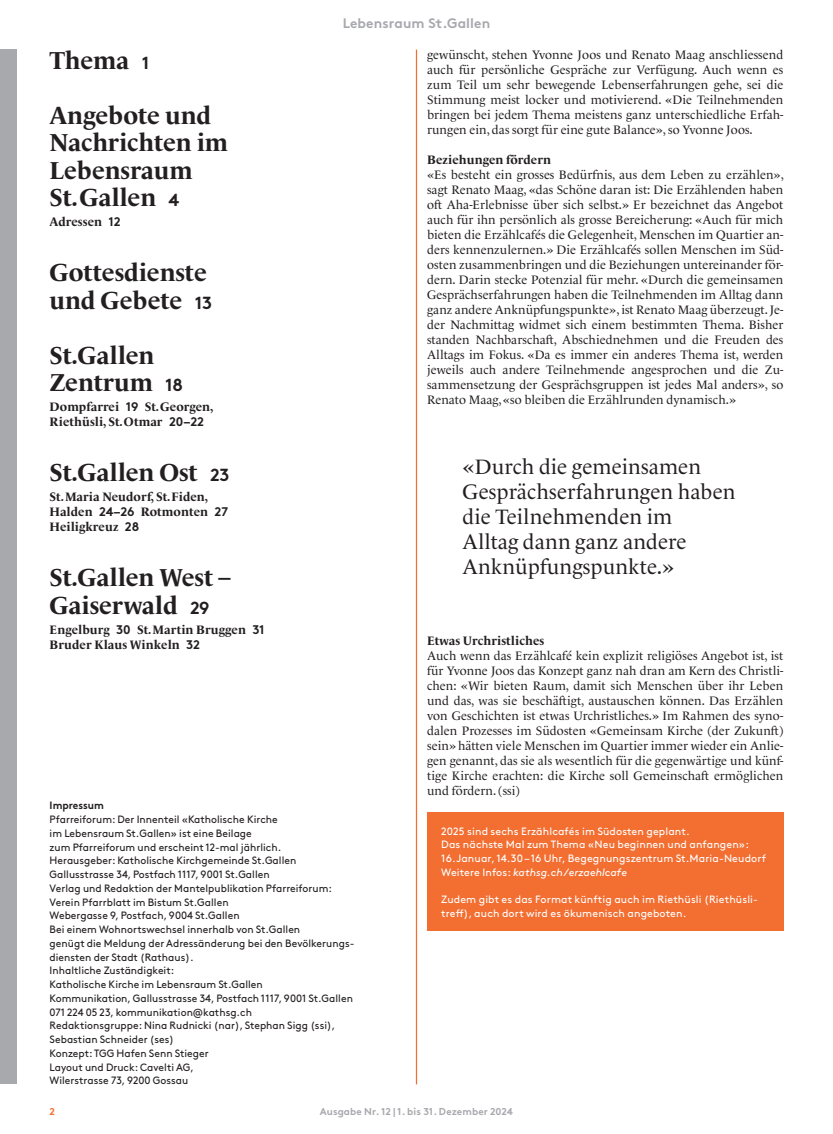
<style>
.page{position:relative;width:833px;height:1134px;background:#fff}
.page>*{position:absolute;margin:0;border:0;box-sizing:border-box;transform-origin:0 0}
.t1{font:700 25px/27.5px "Le Monde Livre Pro";letter-spacing:-.005em;color:#231f20}
.t2{font:21.25px/25px "Le Monde Livre Pro";letter-spacing:.005em;color:#231f20}
.t3{font:700 13.75px "Brown Pro";letter-spacing:.01em;color:#a8a9ad}
.t4{font:12.5px/15px "Le Monde Livre Pro";letter-spacing:.005em;color:#231f20;text-align:justify}
.t5{font:700 12.5px/15px "Le Monde Livre Pro";letter-spacing:.005em;color:#231f20}
.t6{font:10.62px/13.8px "Brown Pro";letter-spacing:.005em;color:#231f20}
.t7{font:10.62px/13.8px "Brown Pro";letter-spacing:.01em;color:#fff}
.t8{font:700 10.62px "Brown Pro";color:#231f20}
.t9{font:700 10px "Brown Pro";letter-spacing:.01em;color:#a8a9ad}
.t10{font:700 10px "Brown Pro";color:#f36e31}
.s1{font-family:"Brown Pro";font-size:17.5px}
.s2{font-family:"Brown Pro"}
.s3{font-style:italic}
</style>
<div class="page">
<div style="left:0;top:50px;width:17px;height:1034px;background:#a8a9ad"></div>
<hr style="left:416px;top:50px;width:1px;height:1034px;background:#f36e31">
<div style="left:427px;top:812px;width:356px;height:119px;background:#f36e31"></div>
<p class="t3" style="left:343px;top:12px;width:149px">Lebensraum St.Gallen</p>
<h1 class="t1" style="left:50px;top:44px;width:101px">Thema <span class="s1">1</span></h1>
<h1 class="t1" style="left:50px;top:99px;width:180px">Angebote und<br>Nachrichten im<br>Lebensraum<br>St.Gallen <span class="s1">4</span></h1>
<p class="t5" style="left:50px;top:213px;width:73px">Adressen <span class="s2">12</span></p>
<h1 class="t1" style="left:50px;top:256px;width:164px">Gottesdienste und Gebete <span class="s1">13</span></h1>
<h1 class="t1" style="left:50px;top:339px;width:135px">St.Gallen<br>Zentrum <span class="s1">18</span></h1>
<p class="t5" style="left:50px;top:398px;width:165px">Dompfarrei <span class="s2">19</span> St.Georgen,<br>Riethüsli, St.Otmar <span class="s2">20–22</span></p>
<h1 class="t1" style="left:50px;top:456px;width:181px">St.Gallen Ost <span class="s1">23</span></h1>
<p class="t5" style="left:50px;top:488px;width:180px">St.Maria Neudorf, St.Fiden,<br>Halden <span class="s2">24–26</span> Rotmonten <span class="s2">27<br></span>Heiligkreuz <span class="s2">28</span></p>
<h1 class="t1" style="left:50px;top:561px;width:183px">St.Gallen West –<br>Gaiserwald <span class="s1">29</span></h1>
<p class="t5" style="left:50px;top:621px;width:216px">Engelburg <span class="s2">30</span> St.Martin Bruggen <span class="s2">31<br></span>Bruder Klaus Winkeln <span class="s2">32</span></p>
<p class="t8" style="left:50px;top:797px;width:56px">Impressum</p>
<p class="t6" style="left:50px;top:812px;width:306px">Pfarreiforum: Der Innenteil «Katholische Kirche<br>im Lebensraum St.Gallen» ist eine Beilage<br>zum Pfarreiforum und erscheint 12-mal jährlich.<br>Herausgeber: Katholische Kirchgemeinde St.Gallen Gallusstrasse 34, Postfach 1117, 9001 St.Gallen<br>Verlag und Redaktion der Mantelpublikation Pfarreiforum:<br>Verein Pfarrblatt im Bistum St.Gallen<br>Webergasse 9, Postfach, 9004 St.Gallen<br>Bei einem Wohnortswechsel innerhalb von St.Gallen<br>genügt die Meldung der Adressänderung bei den Bevölkerungs&shy;diensten der Stadt (Rathaus).<br>Inhaltliche Zuständigkeit:<br>Katholische Kirche im Lebensraum St.Gallen<br>Kommunikation, Gallusstrasse 34, Postfach 1117, 9001 St.Gallen 071 224 05 23, kommunikation@kathsg.ch<br>Redaktionsgruppe: Nina Rudnicki (nar), Stephan Sigg (ssi), Sebastian Schneider (ses)<br>Konzept: TGG Hafen Senn Stieger<br>Layout und Druck: Cavelti AG,<br>Wilerstrasse 73, 9200 Gossau</p>
<p class="t4" style="left:427px;top:46px;width:358px">gewünscht, stehen Yvonne Joos und Renato Maag anschliessend auch für persönliche Gespräche zur Verfügung. Auch wenn es zum Teil um sehr bewegende Lebenserfahrungen gehe, sei die Stimmung meist locker und motivierend. «Die Teilnehmenden bringen bei jedem Thema meistens ganz unterschiedliche Erfah&shy;rungen ein, das sorgt für eine gute Balance», so Yvonne Joos.</p>
<p class="t5" style="left:427px;top:151px;width:125px">Beziehungen fördern</p>
<p class="t4" style="left:427px;top:166px;width:358px">«Es besteht ein grosses Bedürfnis, aus dem Leben zu erzählen», sagt Renato Maag, «das Schöne daran ist: Die Erzählenden haben oft Aha-Erlebnisse über sich selbst.» Er bezeichnet das Angebot auch für ihn persönlich als grosse Bereicherung: «Auch für mich bieten die Erzählcafés die Gelegenheit, Menschen im Quartier an&shy;ders kennenzulernen.» Die Erzählcafés sollen Menschen im Süd&shy;osten zusammenbringen und die Beziehungen untereinander för&shy;dern. Darin stecke Potenzial für mehr. «Durch die gemeinsamen Gesprächserfahrungen haben die Teilnehmenden im Alltag dann ganz andere Anknüpfungspunkte», ist Renato Maag überzeugt. Je&shy;der Nachmittag widmet sich einem bestimmten Thema. Bisher standen Nachbarschaft, Abschiednehmen und die Freuden des Alltags im Fokus. «Da es immer ein anderes Thema ist, werden jeweils auch andere Teilnehmende angesprochen und die Zu&shy;sammensetzung der Gesprächsgruppen ist jedes Mal anders», so Renato Maag, «so bleiben die Erzählrunden dynamisch.»</p>
<h2 class="t2" style="left:462px;top:452px;width:274px">«Durch die gemeinsamen<br>Gesprächserfahrungen haben die Teilnehmenden im<br>Alltag dann ganz andere<br>Anknüpfungspunkte.»</h2>
<p class="t5" style="left:427px;top:632px;width:119px">Etwas Urchristliches</p>
<p class="t4" style="left:427px;top:647px;width:358px">Auch wenn das Erzählcafé kein explizit religiöses Angebot ist, ist für Yvonne Joos das Konzept ganz nah dran am Kern des Christli&shy;chen: «Wir bieten Raum, damit sich Menschen über ihr Leben und das, was sie beschäftigt, austauschen können. Das Erzählen von Geschichten ist etwas Urchristliches.» Im Rahmen des syno&shy;dalen Prozesses im Südosten «Gemeinsam Kirche (der Zukunft) sein» hätten viele Menschen im Quartier immer wieder ein Anlie&shy;gen genannt, das sie als wesentlich für die gegenwärtige und künf&shy;tige Kirche erachten: die Kirche soll Gemeinschaft ermöglichen und fördern. (ssi)</p>
<p class="t7" style="left:441px;top:823px;width:326px">2025 sind sechs Erzählcafés im Südosten geplant.<br>Das nächste Mal zum Thema «Neu beginnen und anfangen»:<br>16.Januar, 14.30 – 16 Uhr, Begegnungszentrum St.Maria-Neudorf Weitere Infos: <span class="s3">kathsg.ch/erzaehlcafe</span></p>
<p class="t7" style="left:441px;top:892px;width:318px">Zudem gibt es das Format künftig auch im Riethüsli (Riethüsli&shy;treff), auch dort wird es ökumenisch angeboten.</p>
<p class="t10" style="left:50px;top:1103px;width:7px">2</p>
<p class="t9" style="left:320px;top:1103px;width:195px">Ausgabe Nr. 12 | 1. bis 31. Dezember 2024</p>
</div>
